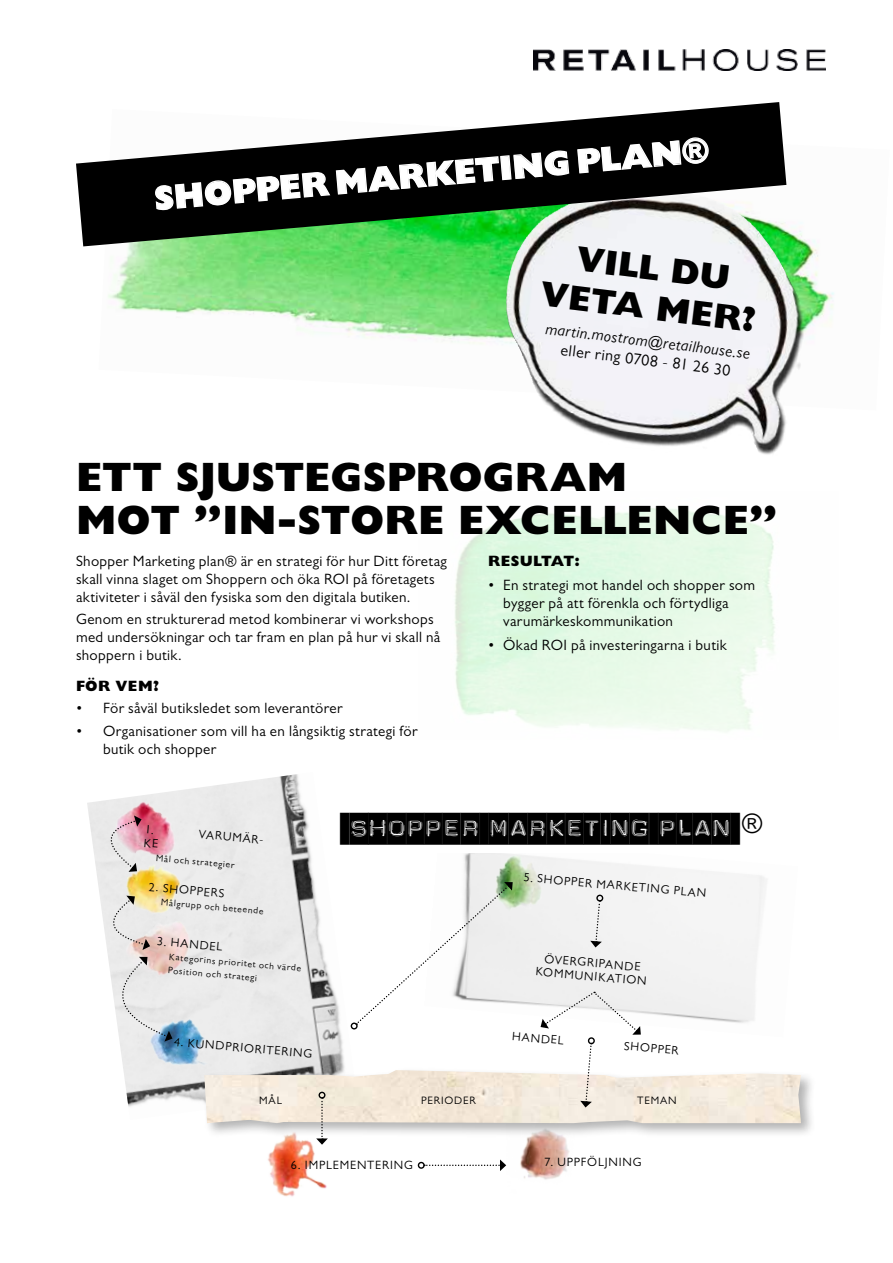
<style>
.page{position:relative;width:893px;height:1263px;background:#fff}
.page>*{position:absolute;margin:0;border:0;box-sizing:border-box;transform-origin:0 0}
.t1{font:46.5px "Dymo";letter-spacing:.01em;color:#000}
.t2{font:800 41.25px/43.3px "Gill Sans MT Pro";color:#000}
.t3{font:800 35.25px/39.2px "Gill Sans MT Pro";color:#000;text-align:center}
.t4{font:800 33.75px "Gill Sans MT Pro";color:#fff}
.t5{font:italic 16.05px "Gill Sans MT Pro";color:#000}
.t6{font:16.05px "Gill Sans MT Pro";color:#000}
.t7{font:15px/18px "Gill Sans MT Pro";letter-spacing:.02em;color:#000}
.t8{font:800 15px "Gill Sans MT Pro";letter-spacing:.02em;color:#000}
.t9{font:12px/13.4px "Gill Sans MT Pro";letter-spacing:.07em;color:#000}
.t10{font:10.8px "Gill Sans MT Pro";letter-spacing:.075em;color:#000}
.t11{font:9.45px "Gill Sans MT Pro";color:#000}
</style>
<div class="page">
<img style="left:108px;top:180px;width:726px;height:230px">
<img style="left:533px;top:49px;width:293px;height:21px">
<svg style="left:76px;top:102px;width:710px;height:144px"></svg>
<svg style="left:154px;top:142px;width:416px;height:68px;background:#222322"></svg>
<svg style="left:576px;top:137px;width:133px;height:37px;background:#2d2d2d"></svg>
<img style="left:464px;top:853px;width:303px;height:174px">
<img style="left:87px;top:774px;width:269px;height:333px">
<img style="left:520px;top:1138px;width:50px;height:42px">
<img style="left:268px;top:1138px;width:59px;height:59px">
<img style="left:481px;top:853px;width:75px;height:68px">
<img style="left:141px;top:1007px;width:81px;height:70px">
<img style="left:117px;top:855px;width:77px;height:57px">
<div style="left:341px;top:789px;width:429px;height:64px;background:#fff"></div>
<img style="left:110px;top:801px;width:77px;height:63px">
<img style="left:117px;top:912px;width:79px;height:67px">
<div style="left:351px;top:1022px;width:7px;height:7px;border:1px solid #000;border-radius:50%"></div>
<svg style="left:356px;top:882px;width:157px;height:143px"></svg>
<svg style="left:541px;top:991px;width:100px;height:44px"></svg>
<div style="left:418px;top:1162px;width:7px;height:7px;border:1px solid #000;border-radius:50%"></div>
<svg style="left:424px;top:1159px;width:82px;height:12px"></svg>
<div style="left:201px;top:1067px;width:615px;height:71px;background:#000;opacity:.3"></div>
<img style="left:204px;top:1070px;width:597px;height:53px">
<svg style="left:316px;top:1097px;width:12px;height:48px"></svg>
<div style="left:319px;top:1092px;width:6px;height:7px;border:1px solid #000;border-radius:50%"></div>
<svg style="left:101px;top:815px;width:41px;height:57px;background:#decbd0"></svg>
<svg style="left:102px;top:896px;width:48px;height:54px;background:#e1ded8"></svg>
<svg style="left:590px;top:900px;width:12px;height:47px"></svg>
<div style="left:596px;top:894px;width:7px;height:8px;border:1px solid #000;border-radius:50%"></div>
<svg style="left:580px;top:1043px;width:12px;height:64px"></svg>
<div style="left:588px;top:1037px;width:7px;height:7px;border:1px solid #000;border-radius:50%"></div>
<svg style="left:294px;top:1048px;width:14px;height:10px"></svg>
<svg style="left:106px;top:957px;width:67px;height:84px;background:#e1e1e2"></svg>
<h3 class="t4" style="left:153px;top:179px;width:557px;rotate:-5deg">SHOPPER MARKETING PLAN®</h3>
<h3 class="t3" style="left:548px;top:235px;width:218px;rotate:7deg">VILL DU<br>VETA MER?</h3>
<p class="t5" style="left:547px;top:319px;width:207px;rotate:7deg">martin.mostrom@retailhouse.se</p>
<p class="t6" style="left:562px;top:340px;width:173px;rotate:7deg">eller ring 0708 - 81 26 30</p>
<h2 class="t2" style="left:76px;top:455px;width:704px">ETT SJUSTEGSPROGRAM<br>MOT ”IN-STORE EXCELLENCE”</h2>
<p class="t7" style="left:76px;top:552px;width:372px">Shopper Marketing plan® är en strategi för hur Ditt företag skall vinna slaget om Shoppern och öka ROI på företagets aktiviteter i såväl den fysiska som den digitala butiken.</p>
<p class="t7" style="left:76px;top:610px;width:366px">Genom en strukturerad metod kombinerar vi workshops med undersökningar och tar fram en plan på hur vi skall nå shoppern i butik.</p>
<p class="t8" style="left:76px;top:677px;width:85px">FÖR VEM?</p>
<p class="t7" style="left:76px;top:699px;width:268px">• För såväl butiksledet som leverantörer</p>
<p class="t7" style="left:103px;top:721px;width:316px;text-indent:-27px">• Organisationer som vill ha en långsiktig strategi för butik och shopper</p>
<p class="t8" style="left:488px;top:552px;width:93px">RE SULTAT:</p>
<p class="t7" style="left:503px;top:576px;width:253px;text-indent:-15px">• En strategi mot handel och shopper som bygger på att förenkla och förtydliga varumärkeskommunikation</p>
<p class="t7" style="left:488px;top:636px;width:240px">• Ökad ROI på investeringarna i butik</p>
<p class="t9" style="left:146px;top:822px;width:15px;rotate:5deg">1. ke</p>
<p class="t9" style="left:199px;top:827px;width:68px;rotate:5deg">var umär -</p>
<p class="t11" style="left:156px;top:852px;width:80px;rotate:5deg">Mål och strategier</p>
<p class="t9" style="left:150px;top:880px;width:62px;rotate:5deg">2. Sho ppers</p>
<p class="t11" style="left:162px;top:896px;width:104px;rotate:5deg">Målgrupp och beteende</p>
<p class="t9" style="left:158px;top:934px;width:67px;rotate:5deg">3. Hande l</p>
<p class="t11" style="left:170px;top:951px;width:134px;rotate:5deg">Kategorins prioritet och värde</p>
<p class="t11" style="left:174px;top:965px;width:85px;rotate:5deg">osition och strategi</p>
<p class="t9" style="left:175px;top:1035px;width:67px;rotate:5deg">4. kund priori</p>
<p class="t9" style="left:267px;top:1043px;width:15px;rotate:5deg">teri</p>
<h1 class="t1" style="left:341px;top:804px;width:424px">¦SHOPPER¦MARKETING¦PLAN¦<sup>®</sup></h1>
<p class="t9" style="left:524px;top:870px;width:185px;rotate:5deg">5. Sho pper Mar keting Plan</p>
<p class="t9" style="left:545px;top:952px;width:26px;rotate:5deg">Övergri</p>
<p class="t9" style="left:599px;top:956px;width:33px;rotate:5deg">pande</p>
<p class="t9" style="left:536px;top:964px;width:18px;rotate:5deg">komm</p>
<p class="t9" style="left:575px;top:968px;width:73px;rotate:5deg">unikatio n</p>
<p class="t9" style="left:513px;top:1029px;width:53px;rotate:5deg">hande l</p>
<p class="t9" style="left:625px;top:1039px;width:48px;rotate:5deg">sho pper</p>
<p class="t10" style="left:259px;top:1093px;width:24px">Mål</p>
<p class="t10" style="left:421px;top:1093px;width:15px">perioder</p>
<p class="t10" style="left:637px;top:1093px;width:41px">teman</p>
<p class="t9" style="left:291px;top:1158px;width:51px">6. im pleme</p>
<p class="t9" style="left:357px;top:1158px;width:53px">nteri ng</p>
<p class="t9" style="left:545px;top:1155px;width:94px">7. uppföljni ng</p>
</div>
